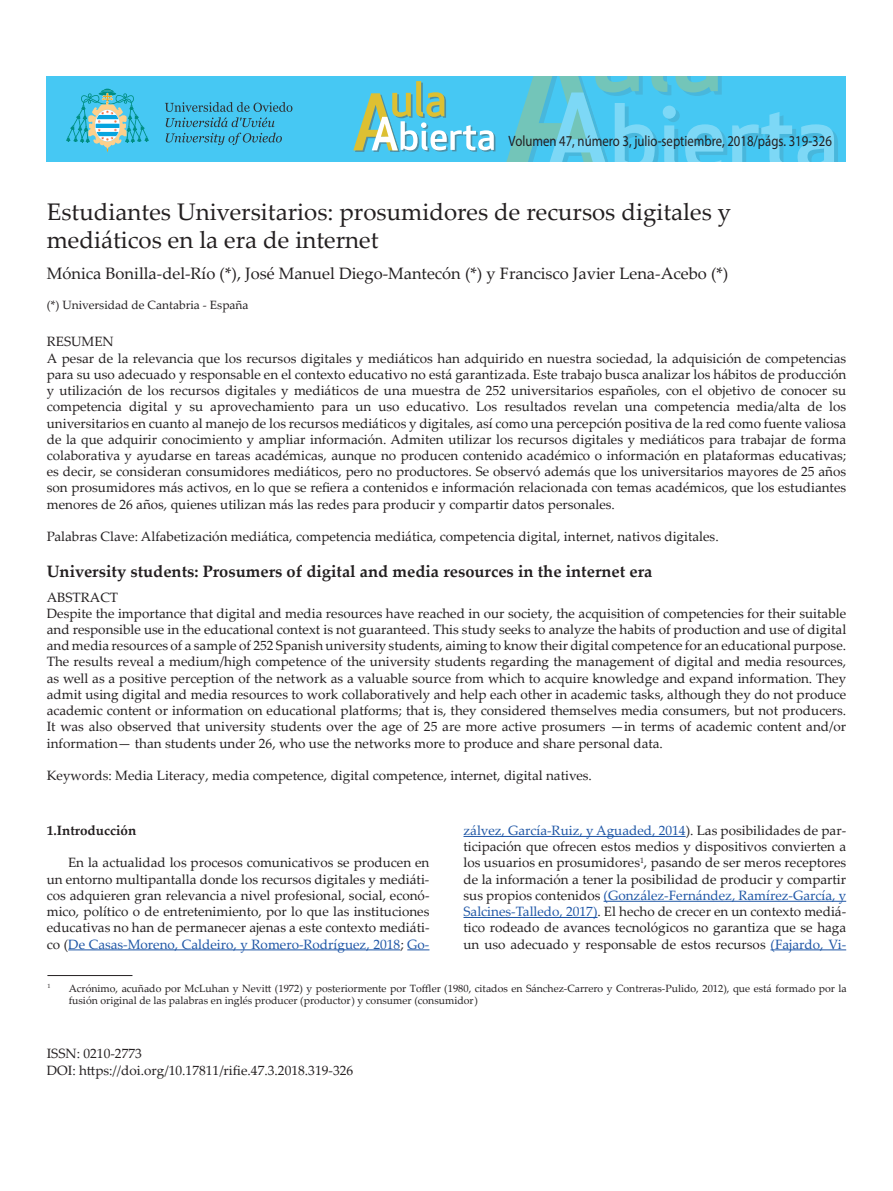
<style>
.page{position:relative;width:893px;height:1191px;background:#fff}
.page>*{position:absolute;margin:0;border:0;box-sizing:border-box;transform-origin:0 0}
.t1{font:24px/28.8px "Palatino Linotype";color:#231f20}
.t2{font:16.5px "Palatino Linotype";color:#231f20}
.t3{font:700 16.5px "Palatino Linotype";color:#231f20}
.t4{font:15px "Myriad Pro";color:#231f20;scale:.85 1}
.t5{font:13.5px/16.2px "Palatino Linotype";color:#231f20}
.t6{font:700 13.5px "Palatino Linotype";color:#231f20}
.t7{font:12px "Palatino Linotype";color:#231f20}
.t8{font:10.5px/12.6px "Palatino Linotype";color:#231f20}
.t9{font:6.15px "Palatino Linotype";color:#231f20}
.s1{color:#1e56a6}
</style>
<div class="page">
<hr style="left:68px;top:949px;width:332px;height:1px;background:#1e56a6">
<svg style="left:407px;top:949px;width:22px;height:1px"></svg>
<hr style="left:463px;top:836px;width:223px;height:1px;background:#1e56a6">
<hr style="left:604px;top:901px;width:242px;height:1px;background:#1e56a6">
<hr style="left:463px;top:917px;width:134px;height:1px;background:#1e56a6">
<hr style="left:770px;top:949px;width:76px;height:1px;background:#1e56a6">
<div style="left:46px;top:76px;width:800px;height:85px;background:#46c8f3"></div>
<svg style="left:507px;top:76px;width:331px;height:85px"></svg>
<svg style="left:165px;top:102px;width:127px;height:25px"></svg>
<svg style="left:166px;top:133px;width:116px;height:12px"></svg>
<svg style="left:66px;top:89px;width:83px;height:63px"></svg>
<svg style="left:353px;top:81px;width:142px;height:71px"></svg>
<hr style="left:47px;top:975px;width:85px;height:1px;background:#231f20">
<p class="t4" style="left:509px;top:132px;width:382px">Volumen 47, número 3, julio-septiembre, 2018/págs. 319-326</p>
<h1 class="t1" style="left:47px;top:196px;width:686px">Estudiantes Universitarios: prosumidores de recursos digitales y mediáticos en la era de internet</h1>
<p class="t2" style="left:47px;top:261px;width:683px">Mónica Bonilla-del-Río (*), José Manuel Diego-Mantecón (*) y Francisco Javier Lena-Acebo (*)</p>
<p class="t7" style="left:47px;top:296px;width:203px">(*) Universidad de Cantabria - España</p>
<p class="t5" style="left:47px;top:333px;width:801px">RESUMEN<br>A pesar de la relevancia que los recursos digitales y mediáticos han adquirido en nuestra sociedad, la adquisición de competencias para su uso adecuado y responsable en el contexto educativo no está garantizada. Este trabajo busca analizar los hábitos de producción y utilización de los recursos digitales y mediáticos de una muestra de 252 universitarios españoles, con el objetivo de conocer su competencia digital y su aprovechamiento para un uso educativo. Los resultados revelan una competencia media/alta de los universitarios en cuanto al manejo de los recursos mediáticos y digitales, así como una percepción positiva de la red como fuente valiosa de la que adquirir conocimiento y ampliar información. Admiten utilizar los recursos digitales y mediáticos para trabajar de forma colaborativa y ayudarse en tareas académicas, aunque no producen contenido académico o información en plataformas educativas; es decir, se consideran consumidores mediáticos, pero no productores. Se observó además que los universitarios mayores de 25 años son prosumidores más activos, en lo que se refiera a contenidos e información relacionada con temas académicos, que los estudiantes menores de 26 años, quienes utilizan más las redes para producir y compartir datos personales.</p>
<p class="t5" style="left:47px;top:528px;width:673px">Palabras Clave: Alfabetización mediática, competencia mediática, competencia digital, internet, nativos digitales.</p>
<p class="t3" style="left:47px;top:559px;width:607px">University students: Prosumers of digital and media resources in the internet era</p>
<p class="t5" style="left:47px;top:588px;width:801px">ABSTRACT<br>Despite the importance that digital and media resources have reached in our society, the acquisition of competencies for their suitable and responsible use in the educational context is not guaranteed. This study seeks to analyze the habits of production and use of digital and media resources of a sample of 252 Spanish university students, aiming to know their digital competence for an educational purpose.<br>The results reveal a medium/high competence of the university students regarding the management of digital and media resources, as well as a positive perception of the network as a valuable source from which to acquire knowledge and expand information. They admit using digital and media resources to work collaboratively and help each other in academic tasks, although they do not produce academic content or information on educational platforms; that is, they considered themselves media consumers, but not producers.<br>It was also observed that university students over the age of 25 are more active prosumers —in terms of academic content and/or information— than students under 26, who use the networks more to produce and share personal data.</p>
<p class="t5" style="left:47px;top:766px;width:547px">Keywords: Media Literacy, media competence, digital competence, internet, digital natives.</p>
<p class="t6" style="left:47px;top:821px;width:91px">1.Introducción</p>
<p class="t5" style="left:47px;top:854px;width:384px;text-align:justify;text-indent:21px">En la actualidad los procesos comunicativos se producen en un entorno multipantalla donde los recursos digitales y mediáti&shy;cos adquieren gran relevancia a nivel profesional, social, econó&shy;mico, político o de entretenimiento, por lo que las instituciones educativas no han de permanecer ajenas a este contexto mediáti&shy;co (<span class="s1">De Casas-Moreno, Caldeiro, y Romero-Rodríguez, 2018</span>; <span class="s1">Go-</span></p>
<p class="t5" style="left:463px;top:822px;width:384px;text-align:justify"><span class="s1">zálvez, García-Ruiz, y Aguaded, 2014</span>). Las posibilidades de par&shy;ticipación que ofrecen estos medios y dispositivos convierten a los usuarios en prosumidores<sup>1</sup>, pasando de ser meros receptores de la información a tener la posibilidad de producir y compartir sus propios contenidos <span class="s1">(González-Fernández, Ramírez-García, y Salcines-Talledo, 2017)</span>. El hecho de crecer en un contexto mediá&shy;tico rodeado de avances tecnológicos no garantiza que se haga un uso adecuado y responsable de estos recursos <span class="s1">(Fajardo, Vi-</span></p>
<p class="t9" style="left:47px;top:981px;width:5px">1</p>
<p class="t8" style="left:69px;top:981px;width:780px">Acrónimo, acuñado por McLuhan y Nevitt (1972) y posteriormente por Toffler (1980, citados en Sánchez-Carrero y Contreras-Pulido, 2012), que está formado por la fusión original de las palabras en inglés producer (productor) y consumer (consumidor)</p>
<p class="t5" style="left:47px;top:1045px;width:308px">ISSN: 0210-2773<br>DOI: https://doi.org/10.17811/rifie.47.3.2018.319-326</p>
</div>
